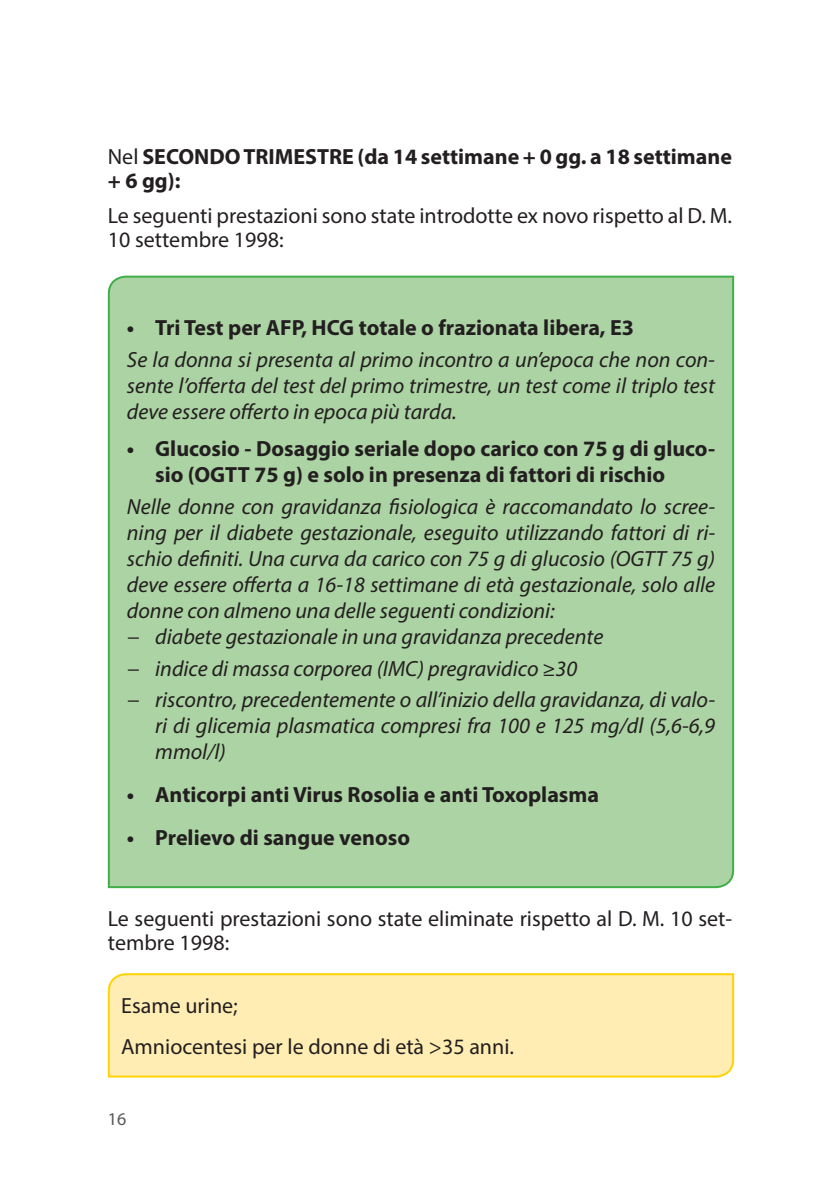
<style>
.page{position:relative;width:840px;height:1191px;background:#fff}
.page>*{position:absolute;margin:0;border:0;box-sizing:border-box;transform-origin:0 0}
.t1{font:italic 22px/26px "Myriad Pro";color:#231f20}
.t2{font:700 22px/24px "Myriad Pro";color:#231f20}
.t3{font:22px/24px "Myriad Pro";color:#231f20}
.t4{font:18px "Myriad Pro";color:#57585a}
.s1{font-weight:400}
</style>
<div class="page">
<div style="left:107px;top:275px;width:627px;height:614px;background:#acd3a3"></div>
<div style="left:107px;top:973px;width:627px;height:105px;background:#ffedb3"></div>
<p class="t2" style="left:108px;top:144px;width:625px"><span class="s1">Nel</span> SECONDO TRIMESTRE (da 14 settimane + 0 gg. a 18 settimane + 6 gg):</p>
<p class="t3" style="left:108px;top:204px;width:625px">Le seguenti prestazioni sono state introdotte ex novo rispetto al D. M.<br>10 settembre 1998:</p>
<p class="t2" style="left:127px;top:315px;width:508px">• Tri Test per AFP, HCG totale o frazionata libera, E3</p>
<p class="t1" style="left:127px;top:346px;width:589px;text-align:justify">Se la donna si presenta al primo incontro a un’epoca che non con&shy;sente l’offerta del test del primo trimestre, un test come il triplo test deve essere offerto in epoca più tarda.</p>
<p class="t2" style="left:155px;top:435px;width:561px;line-height:26px;text-indent:-28px">• Glucosio - Dosaggio seriale dopo carico con 75 g di gluco&shy;sio (OGTT 75 g) e solo in presenza di fattori di rischio</p>
<p class="t1" style="left:127px;top:493px;width:589px">Nelle donne con gravidanza fisiologica è raccomandato lo scree&shy;ning per il diabete gestazionale, eseguito utilizzando fattori di ri&shy;schio definiti. Una curva da carico con 75 g di glucosio (OGTT 75 g) deve essere offerta a 16-18 settimane di età gestazionale, solo alle donne con almeno una delle seguenti condizioni:<br>− diabete gestazionale in una gravidanza precedente</p>
<p class="t1" style="left:127px;top:652px;width:589px;line-height:31.6px">− indice di massa corporea (IMC) pregravidico ≥30<br>− riscontro, precedentemente o all’inizio della gravidanza, di valo-</p>
<p class="t1" style="left:155px;top:712px;width:561px">ri di glicemia plasmatica compresi fra 100 e 125 mg/dl (5,6-6,9 mmol/l)</p>
<p class="t2" style="left:127px;top:782px;width:473px">• Anticorpi anti Virus Rosolia e anti Toxoplasma</p>
<p class="t2" style="left:127px;top:825px;width:284px">• Prelievo di sangue venoso</p>
<p class="t3" style="left:108px;top:906px;width:625px">Le seguenti prestazioni sono state eliminate rispetto al D. M. 10 set&shy;tembre 1998:</p>
<p class="t3" style="left:121px;top:985px;width:394px;line-height:41px">Esame urine;<br>Amniocentesi per le donne di età &gt;35 anni.</p>
<p class="t4" style="left:108px;top:1108px;width:20px">16</p>
</div>
